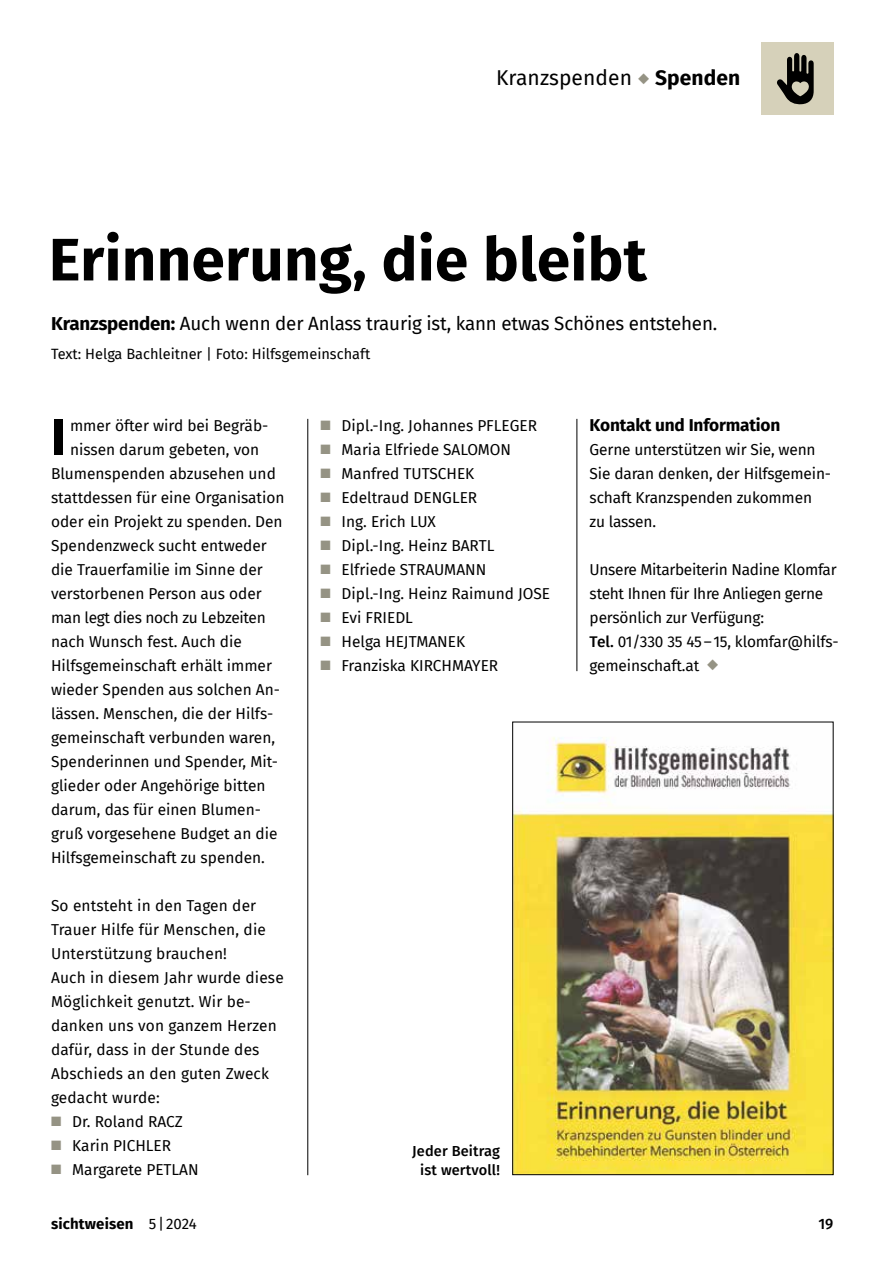
<style>
.page{position:relative;width:893px;height:1263px;background:#fff}
.page>*{position:absolute;margin:0;border:0;box-sizing:border-box;transform-origin:0 0}
.t1{font:700 60px "Fira Sans";letter-spacing:.005em;color:#000}
.t2{font:700 51px "Fira Sans";color:#000}
.t3{font:21px "Fira Sans";letter-spacing:.005em;color:#000}
.t4{font:18.75px "Fira Sans";letter-spacing:-.01em;color:#000}
.t5{font:700 17.25px "Fira Sans";letter-spacing:-.01em;color:#000}
.t6{font:15.45px/24px "Fira Sans";color:#000}
.t7{font:15.45px/24px "Fira Sans";letter-spacing:-.02em;color:#000}
.t8{font:700 15px "Fira Sans";letter-spacing:.01em;color:#000}
.t9{font:500 15px "Fira Sans";color:#000}
.t10{font:14.55px "Fira Sans";color:#000}
.t11{font:500 14.55px/19.5px "Fira Sans";letter-spacing:.01em;color:#000;text-align:center}
.s1{color:#959384}
.s2{font-weight:700}
.s3{font-weight:500}
.s4{font-weight:400}
</style>
<div class="page">
<img style="left:514px;top:737px;width:317px;height:436px">
<div style="left:512px;top:722px;width:321px;height:453px;border:1px solid #000"></div>
<div style="left:761px;top:43px;width:72px;height:72px;background:#d6d1ba"></div>
<svg style="left:777px;top:53px;width:37px;height:52px"></svg>
<hr style="left:307px;top:419px;width:1px;height:756px;background:#000">
<hr style="left:576px;top:419px;width:1px;height:252px;background:#000">
<h2 class="t3" style="left:496px;top:62px;width:246px">Kranzspenden <span class="s1">◆</span> <span class="s2">Spenden</span></h2>
<h3 class="t1" style="left:49px;top:209px;width:599px">Erinnerung, die bleibt</h3>
<p class="t4" style="left:51px;top:309px;width:668px"><span class="s2">Kranzspenden:</span> Auch wenn der Anlass traurig ist, kann etwas Schönes entstehen.</p>
<p class="t10" style="left:51px;top:343px;width:321px">Text: Helga Bachleitner | Foto: Hilfsgemeinschaft</p>
<p class="t2" style="left:51px;top:394px;width:16px">I</p>
<p class="t6" style="left:70px;top:413px;width:200px">mmer öfter wird bei Begräb-</p>
<p class="t6" style="left:70px;top:437px;width:191px">nissen darum gebeten, von</p>
<p class="t6" style="left:51px;top:461px;width:226px">Blumenspenden abzusehen und</p>
<p class="t6" style="left:51px;top:485px;width:235px">stattdessen für eine Organisation</p>
<p class="t6" style="left:51px;top:509px;width:233px">oder ein Projekt zu spenden. Den</p>
<p class="t6" style="left:51px;top:533px;width:217px">Spendenzweck sucht entweder</p>
<p class="t6" style="left:51px;top:557px;width:213px">die Trauerfamilie im Sinne der</p>
<p class="t6" style="left:51px;top:581px;width:212px">verstorbenen Person aus oder</p>
<p class="t7" style="left:51px;top:605px;width:216px">man legt dies noch zu Lebzeiten</p>
<p class="t6" style="left:51px;top:629px;width:192px">nach Wunsch fest. Auch die</p>
<p class="t6" style="left:51px;top:653px;width:222px">Hilfsgemeinschaft erhält immer</p>
<p class="t6" style="left:51px;top:677px;width:230px">wieder Spenden aus solchen An-</p>
<p class="t6" style="left:51px;top:701px;width:224px">lässen. Menschen, die der Hilfs-</p>
<p class="t6" style="left:51px;top:725px;width:226px">gemeinschaft verbunden waren,</p>
<p class="t6" style="left:51px;top:749px;width:228px">Spenderinnen und Spender, Mit-</p>
<p class="t6" style="left:51px;top:773px;width:216px">glieder oder Angehörige bitten</p>
<p class="t6" style="left:51px;top:797px;width:211px">darum, das für einen Blumen-</p>
<p class="t6" style="left:51px;top:821px;width:228px">gruß vorgesehene Budget an die</p>
<p class="t6" style="left:51px;top:845px;width:215px">Hilfsgemeinschaft zu spenden.</p>
<p class="t6" style="left:51px;top:893px;width:234px">So entsteht in den Tagen der<br>Trauer Hilfe für Menschen, die<br>Unterstützung brauchen!<br>Auch in diesem Jahr wurde diese<br>Möglichkeit genutzt. Wir be&shy;danken uns von ganzem Herzen dafür, dass in der Stunde des<br>Abschieds an den guten Zweck gedacht wurde:</p>
<p class="t6" style="left:51px;top:1109px;width:133px"><span class="s1">■</span> Dr. Roland RACZ</p>
<p class="t6" style="left:51px;top:1133px;width:122px"><span class="s1">■</span> Karin PICHLER</p>
<p class="t6" style="left:51px;top:1157px;width:149px"><span class="s1">■</span> Margarete PETLAN</p>
<p class="t6" style="left:320px;top:413px;width:218px"><span class="s1">■</span> Dipl.-Ing. Johannes PFLEGER</p>
<p class="t6" style="left:320px;top:437px;width:192px"><span class="s1">■</span> Maria Elfriede SALOMON</p>
<p class="t6" style="left:320px;top:461px;width:156px"><span class="s1">■</span> Manfred TUTSCHEK</p>
<p class="t6" style="left:320px;top:485px;width:158px"><span class="s1">■</span> Edeltraud DENGLER</p>
<p class="t6" style="left:320px;top:509px;width:117px"><span class="s1">■</span> Ing. Erich LUX</p>
<p class="t6" style="left:320px;top:533px;width:176px"><span class="s1">■</span> Dipl.-Ing. Heinz BARTL</p>
<p class="t6" style="left:320px;top:557px;width:167px"><span class="s1">■</span> Elfriede STRAUMANN</p>
<p class="t6" style="left:320px;top:581px;width:231px"><span class="s1">■</span> Dipl.-Ing. Heinz Raimund JOSE</p>
<p class="t6" style="left:320px;top:605px;width:94px"><span class="s1">■</span> Evi FRIEDL</p>
<p class="t6" style="left:320px;top:629px;width:146px"><span class="s1">■</span> Helga HEJTMANEK</p>
<p class="t6" style="left:320px;top:653px;width:179px"><span class="s1">■</span> Franziska KIRCHMAYER</p>
<p class="t11" style="left:412px;top:1140px;width:89px">Jeder Beitrag ist wertvoll!</p>
<h4 class="t5" style="left:590px;top:411px;width:192px">Kontakt und Information</h4>
<p class="t6" style="left:590px;top:437px;width:243px">Gerne unterstützen wir Sie, wenn<br>Sie daran denken, der Hilfsgemein&shy;schaft Kranzspenden zukommen zu lassen.</p>
<p class="t7" style="left:590px;top:557px;width:248px">Unsere Mitarbeiterin Nadine Klomfar steht Ihnen für Ihre Anliegen gerne persönlich zur Verfügung:</p>
<p class="t6" style="left:590px;top:629px;width:250px"><span class="s3">Tel.</span> 01/330 35 45 – 15, klomfar@hilfs&shy;gemeinschaft.at</p>
<p class="t8" style="left:51px;top:1211px;width:147px">sichtweisen <span class="s4">5| 2024</span></p>
<p class="t9" style="left:818px;top:1212px;width:16px">19</p>
</div>
